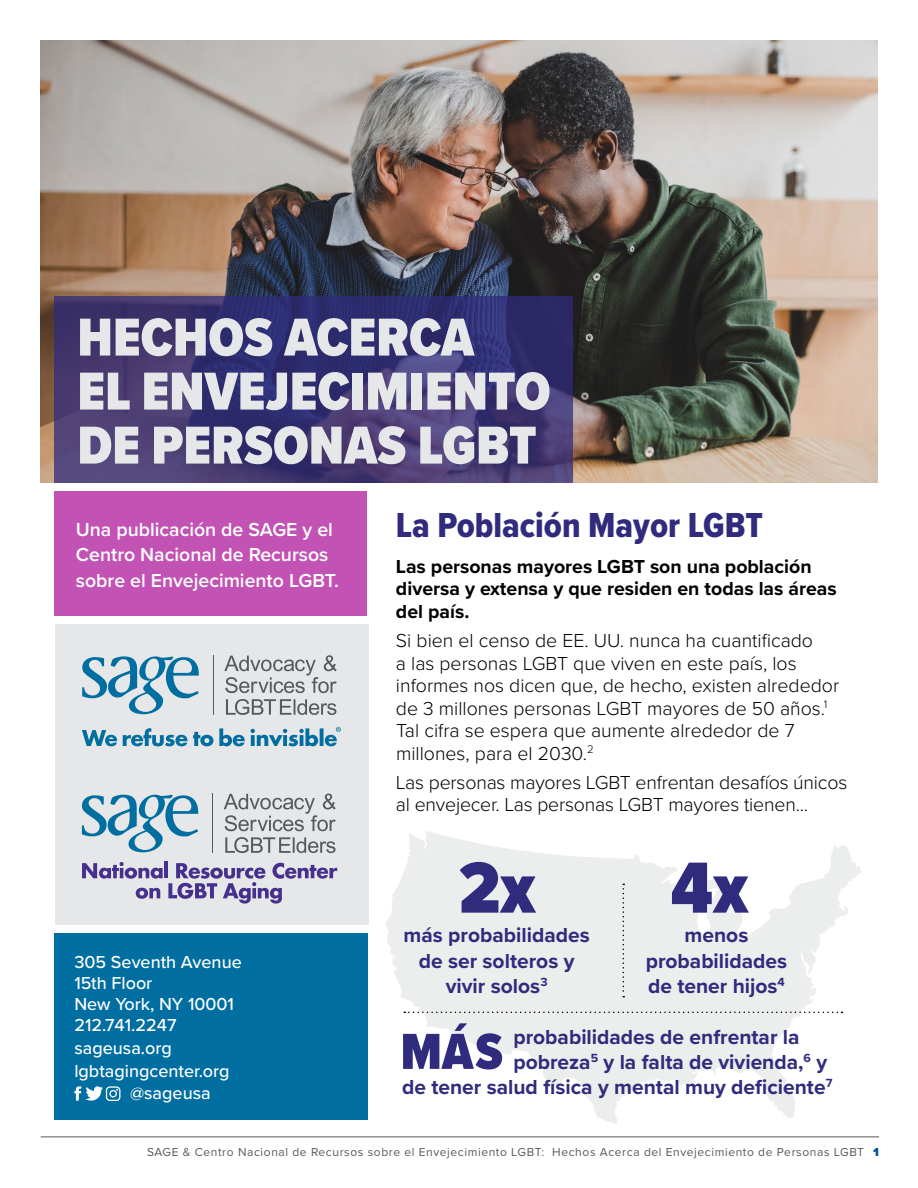
<style>
.page{position:relative;width:918px;height:1188px;background:#fff}
.page>*{position:absolute;margin:0;border:0;box-sizing:border-box;transform-origin:0 0}
.t1{font:900 75px "Proxima Nova Cond";color:#302b7d}
.t2{font:900 55.35px/54px "Proxima Nova Cond";color:#e6e7e8}
.t3{font:900 52.5px "Proxima Nova Cond";color:#302b7d}
.t4{font:36px "Proxima Nova Cond Extrabld";color:#302b7d}
.t5{font:700 21px/25.2px "Proxima Nova";color:#302b7d;text-align:center}
.t6{font:300 19.5px/22.5px "Proxima Nova";color:#000}
.t7{font:700 19.5px/22.5px "Proxima Nova";color:#000}
.t8{font:600 19.5px/25.5px "Proxima Nova";color:#fff}
.t9{font:500 18px/21px "Proxima Nova";color:#fff}
.t10{font:700 12.3px "Proxima Nova";color:#302b7d}
.t11{font:12px "Proxima Nova";letter-spacing:.05em;color:#58595b}
.s1{font-weight:900;color:#004f9a}
</style>
<div class="page">
<hr style="left:41px;top:1137px;width:838px;height:1px;background:#58595b">
<div style="left:55px;top:933px;width:313px;height:187px;background:#006ea0"></div>
<svg style="left:386px;top:831px;width:476px;height:293px;fill:#eceded"></svg>
<div style="left:55px;top:624px;width:314px;height:301px;background:#e6e7e8"></div>
<img style="left:40px;top:40px;width:838px;height:443px">
<svg style="left:54px;top:296px;width:518px;height:187px;background:#3d3571"></svg>
<hr style="left:213px;top:655px;width:1px;height:60px;background:#58595b">
<svg style="left:82px;top:656px;width:117px;height:58px"></svg>
<svg style="left:226px;top:699px;width:110px;height:16px"></svg>
<svg style="left:224px;top:655px;width:113px;height:38px"></svg>
<svg style="left:82px;top:727px;width:259px;height:19px"></svg>
<svg style="left:74px;top:1086px;width:46px;height:15px"></svg>
<div style="left:55px;top:491px;width:312px;height:125px;background:#c253b4"></div>
<svg style="left:404px;top:1012px;width:439px;height:1px"></svg>
<svg style="left:623px;top:884px;width:1px;height:113px"></svg>
<svg style="left:82px;top:862px;width:255px;height:42px"></svg>
<hr style="left:212px;top:794px;width:1px;height:59px;background:#58595b">
<svg style="left:82px;top:795px;width:116px;height:57px"></svg>
<svg style="left:225px;top:837px;width:111px;height:16px"></svg>
<svg style="left:224px;top:794px;width:112px;height:37px"></svg>
<h2 class="t2" style="left:77px;top:310px;width:475px">HECHOS ACERCA<br>EL ENVEJECIMIENTO<br>DE PERSONAS LGBT</h2>
<p class="t8" style="left:76px;top:516px;width:265px">Una publicación de SAGE y el<br>Centro Nacional de Recursos sobre el Envejecimiento LGBT.</p>
<p class="t9" style="left:74px;top:951px;width:169px">305 Seventh Avenue<br>15th Floor<br>New York, NY 10001<br>212.741.2247</p>
<p class="t9" style="left:74px;top:1037px;width:99px">sageusa.org</p>
<p class="t9" style="left:74px;top:1059px;width:157px">lgbtagingcenter.org</p>
<p class="t9" style="left:130px;top:1082px;width:82px">@sageusa</p>
<h3 class="t4" style="left:396px;top:498px;width:368px">La Población Mayor LGBT</h3>
<p class="t7" style="left:396px;top:555px;width:442px">Las personas mayores LGBT son una población diversa y extensa y que residen en todas las áreas del país.</p>
<p class="t6" style="left:396px;top:628px;width:445px">Si bien el censo de EE. UU. nunca ha cuantificado<br>a las personas LGBT que viven en este país, los informes nos dicen que, de hecho, existen alrededor de 3 millones personas LGBT mayores de 50 años.<sup>1<br></sup>Tal cifra se espera que aumente alrededor de 7 millones, para el 2030.<sup>2</sup></p>
<p class="t6" style="left:396px;top:770px;width:453px">Las personas mayores LGBT enfrentan desafíos únicos al envejecer. Las personas LGBT mayores tienen...</p>
<h1 class="t1" style="left:459px;top:832px;width:78px">2x</h1>
<h1 class="t1" style="left:671px;top:832px;width:79px">4x</h1>
<p class="t5" style="left:646px;top:922px;width:143px">menos probabilidades de tener hijos<sup>4</sup></p>
<p class="t5" style="left:513px;top:1024px;width:288px">probabilidades de enfrentar la</p>
<p class="t5" style="left:513px;top:1049px;width:315px">pobreza<sup>5</sup> y la falta de vivienda,<sup>6</sup> y</p>
<p class="t5" style="left:402px;top:1074px;width:425px">de tener salud física y mental muy deficiente</p>
<p class="t5" style="left:404px;top:922px;width:188px">más probabilidades de ser solteros y vivir solos<sup>3</sup></p>
<h3 class="t3" style="left:401px;top:1013px;width:104px">MÁS</h3>
<p class="t10" style="left:826px;top:1074px;width:8px">7</p>
<p class="t11" style="left:147px;top:1143px;width:734px">SAGE &amp; Centro Nacional de Recursos sobre el Envejecimiento LGBT: Hechos Acerca del Envejecimiento de Personas LGBT <span class="s1">1</span></p>
</div>
